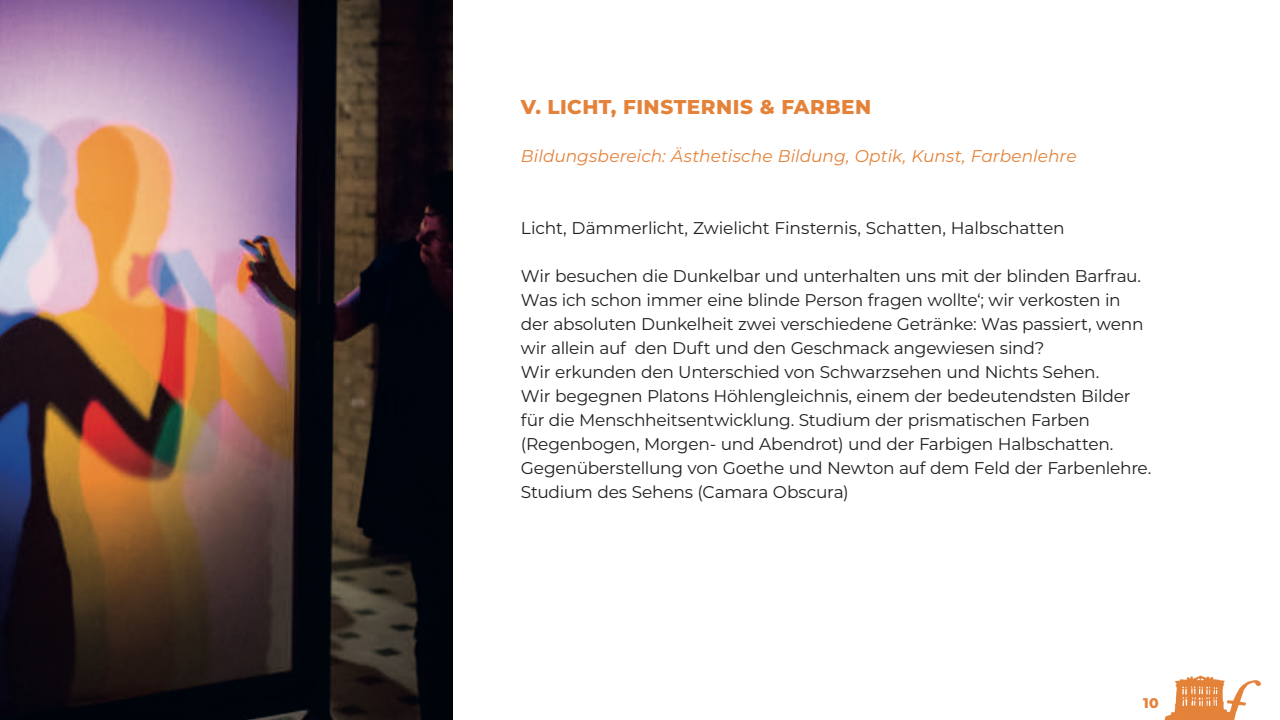
<style>
.page{position:relative;width:1280px;height:720px;background:#fff}
.page>*{position:absolute;margin:0;border:0;box-sizing:border-box;transform-origin:0 0}
.t1{font:800 20px "Montserrat";letter-spacing:.025em;color:#e5823a}
.t2{font:17px/24px "Montserrat";letter-spacing:-.015em;color:#231f20}
.t3{font:italic 17px "Montserrat";color:#e5823a}
.t4{font:800 14px "Montserrat";color:#e5823a}
</style>
<div class="page">
<img style="left:1164px;top:675px;width:97px;height:45px">
<img style="left:0;top:0;width:452px;height:720px">
<p class="t1" style="left:521px;top:92px;width:352px">V. LICHT, FINSTERNIS &amp; FARBEN</p>
<p class="t3" style="left:521px;top:144px;width:557px">Bildungsbereich: Ästhetische Bildung, Optik, Kunst, Farbenlehre</p>
<p class="t2" style="left:521px;top:215px;width:545px">Licht, Dämmerlicht, Zwielicht Finsternis, Schatten, Halbschatten</p>
<p class="t2" style="left:521px;top:263px;width:632px">Wir besuchen die Dunkelbar und unterhalten uns mit der blinden Barfrau.<br>Was ich schon immer eine blinde Person fragen wollte‘; wir verkosten in der absoluten Dunkelheit zwei verschiedene Getränke: Was passiert, wenn wir allein auf den Duft und den Geschmack angewiesen sind?<br>Wir erkunden den Unterschied von Schwarzsehen und Nichts Sehen.<br>Wir begegnen Platons Höhlengleichnis, einem der bedeutendsten Bilder für die Menschheitsentwicklung. Studium der prismatischen Farben (Regenbogen, Morgen- und Abendrot) und der Farbigen Halbschatten.<br>Gegenüberstellung von Goethe und Newton auf dem Feld der Farbenlehre.<br>Studium des Sehens (Camara Obscura)</p>
<p class="t4" style="left:1143px;top:693px;width:17px">10</p>
</div>
